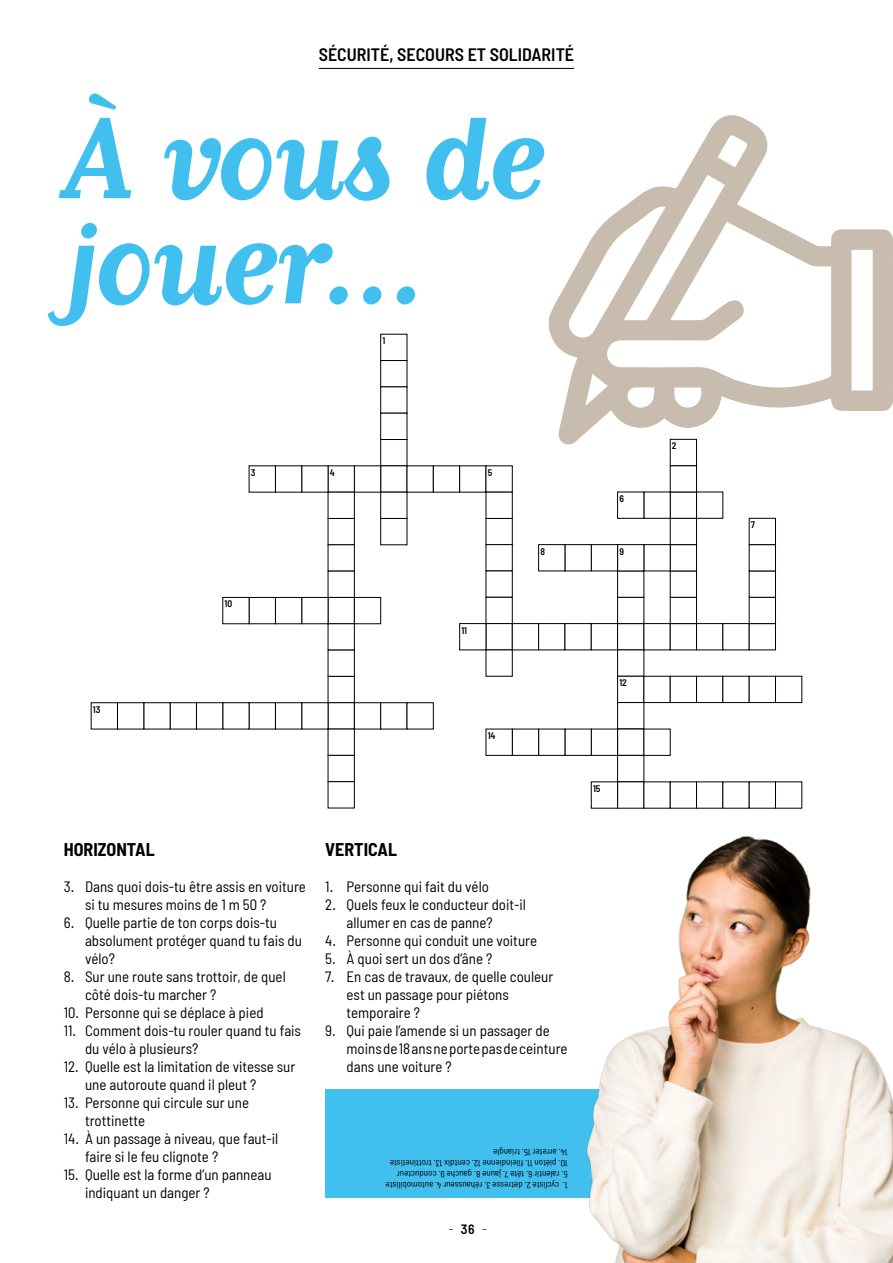
<style>
.page{position:relative;width:893px;height:1263px;background:#fff}
.page>*{position:absolute;margin:0;border:0;box-sizing:border-box;transform-origin:0 0}
.t1{font:700 163.35px "Matrix Script";letter-spacing:-.02em;color:#41c0f0}
.t2{font:600 semi-condensed 18px "Barlow";color:#000}
.t3{font:700 semi-condensed 18px "Barlow";color:#000}
.t4{font:semi-condensed 15px/18px "Barlow";color:#000}
.t5{font:300 semi-condensed 13.5px "Barlow";color:#000}
.t6{font:600 semi-condensed 9.6px "Barlow";color:#000}
.t7{font:semi-condensed 9px "Barlow";color:#000}
.s1{font-weight:600}
</style>
<div class="page">
<div style="left:325px;top:1090px;width:350px;height:108px;background:#41c0f0"></div>
<svg style="left:549px;top:115px;width:344px;height:296px"></svg>
<hr style="left:319px;top:68px;width:255px;height:1px;background:#000">
<svg style="left:90px;top:333px;width:713px;height:476px"></svg>
<img style="left:575px;top:804px;width:318px;height:459px">
<p class="t2" style="left:319px;top:43px;width:257px">SÉCURITÉ, SECOURS ET SOLIDARITÉ</p>
<h1 class="t1" style="left:64px;top:90px;width:483px">À vous de</h1>
<h1 class="t1" style="left:64px;top:196px;width:366px">jouer...</h1>
<p class="t6" style="left:382px;top:335px;width:4px">1</p>
<p class="t6" style="left:93px;top:703px;width:9px">13</p>
<p class="t6" style="left:251px;top:466px;width:6px">3</p>
<p class="t6" style="left:225px;top:598px;width:9px">10</p>
<p class="t6" style="left:330px;top:466px;width:6px">4</p>
<p class="t6" style="left:488px;top:466px;width:6px">5</p>
<p class="t6" style="left:461px;top:624px;width:7px">11</p>
<p class="t6" style="left:488px;top:730px;width:9px">14</p>
<p class="t6" style="left:619px;top:492px;width:6px">6</p>
<p class="t6" style="left:540px;top:545px;width:6px">8</p>
<p class="t6" style="left:619px;top:545px;width:6px">9</p>
<p class="t6" style="left:619px;top:677px;width:9px">12</p>
<p class="t6" style="left:593px;top:782px;width:9px">15</p>
<p class="t3" style="left:64px;top:838px;width:93px">HORIZONTAL</p>
<p class="t4" style="left:85px;top:877px;width:222px;text-indent:-21px">3. Dans quoi dois-tu être assis en voiture si tu mesures moins de 1 m 50 ?</p>
<p class="t4" style="left:85px;top:913px;width:218px;text-indent:-21px">6. Quelle partie de ton corps dois-tu absolument protéger quand tu fais du vélo?</p>
<p class="t4" style="left:85px;top:967px;width:202px;text-indent:-21px">8. Sur une route sans trottoir, de quel côté dois-tu marcher ?</p>
<p class="t4" style="left:64px;top:1003px;width:201px">10. Personne qui se déplace à pied</p>
<p class="t4" style="left:85px;top:1021px;width:217px;text-indent:-21px">11. Comment dois-tu rouler quand tu fais du vélo à plusieurs?</p>
<p class="t4" style="left:85px;top:1057px;width:212px;text-indent:-21px">12. Quelle est la limitation de vitesse sur une autoroute quand il pleut ?</p>
<p class="t4" style="left:85px;top:1093px;width:166px;text-indent:-21px">13. Personne qui circule sur une trottinette</p>
<p class="t4" style="left:85px;top:1129px;width:195px;text-indent:-21px">14. À un passage à niveau, que faut-il faire si le feu clignote ?</p>
<p class="t4" style="left:85px;top:1165px;width:188px;text-indent:-21px">15. Quelle est la forme d’un panneau indiquant un danger ?</p>
<p class="t3" style="left:325px;top:838px;width:73px">VERTICAL</p>
<p class="t4" style="left:325px;top:877px;width:165px">1. Personne qui fait du vélo</p>
<p class="t4" style="left:347px;top:895px;width:181px;text-indent:-21px">2. Quels feux le conducteur doit-il allumer en cas de panne?</p>
<p class="t4" style="left:325px;top:931px;width:213px">4. Personne qui conduit une voiture</p>
<p class="t4" style="left:325px;top:949px;width:169px">5. À quoi sert un dos d’âne ?</p>
<p class="t4" style="left:347px;top:967px;width:208px;text-indent:-21px">7. En cas de travaux, de quelle couleur est un passage pour piétons temporaire ?</p>
<p class="t4" style="left:347px;top:1021px;width:223px;text-indent:-21px">9. Qui paie l’amende si un passager de moins de 18 ans ne porte pas de ceinture dans une voiture ?</p>
<p class="t7" style="left:568px;top:1158px;width:76px;rotate:-180deg">14. arreter 15. triangle</p>
<p class="t7" style="left:568px;top:1169px;width:179px;rotate:-180deg">10. piéton 11. fileindienne 12. centdix 13. trottinetiste</p>
<p class="t7" style="left:568px;top:1180px;width:172px;rotate:-180deg">5. ralentir 6. tête 7. jaune 8. gauche 9. conducteur</p>
<p class="t7" style="left:568px;top:1191px;width:183px;rotate:-180deg">1. cycliste 2. detresse 3. réhausseur 4. automobiliste</p>
<p class="t5" style="left:449px;top:1221px;width:40px">- <span class="s1">36</span> -</p>
<p class="t6" style="left:672px;top:440px;width:6px">2</p>
<p class="t6" style="left:751px;top:519px;width:6px">7</p>
</div>
